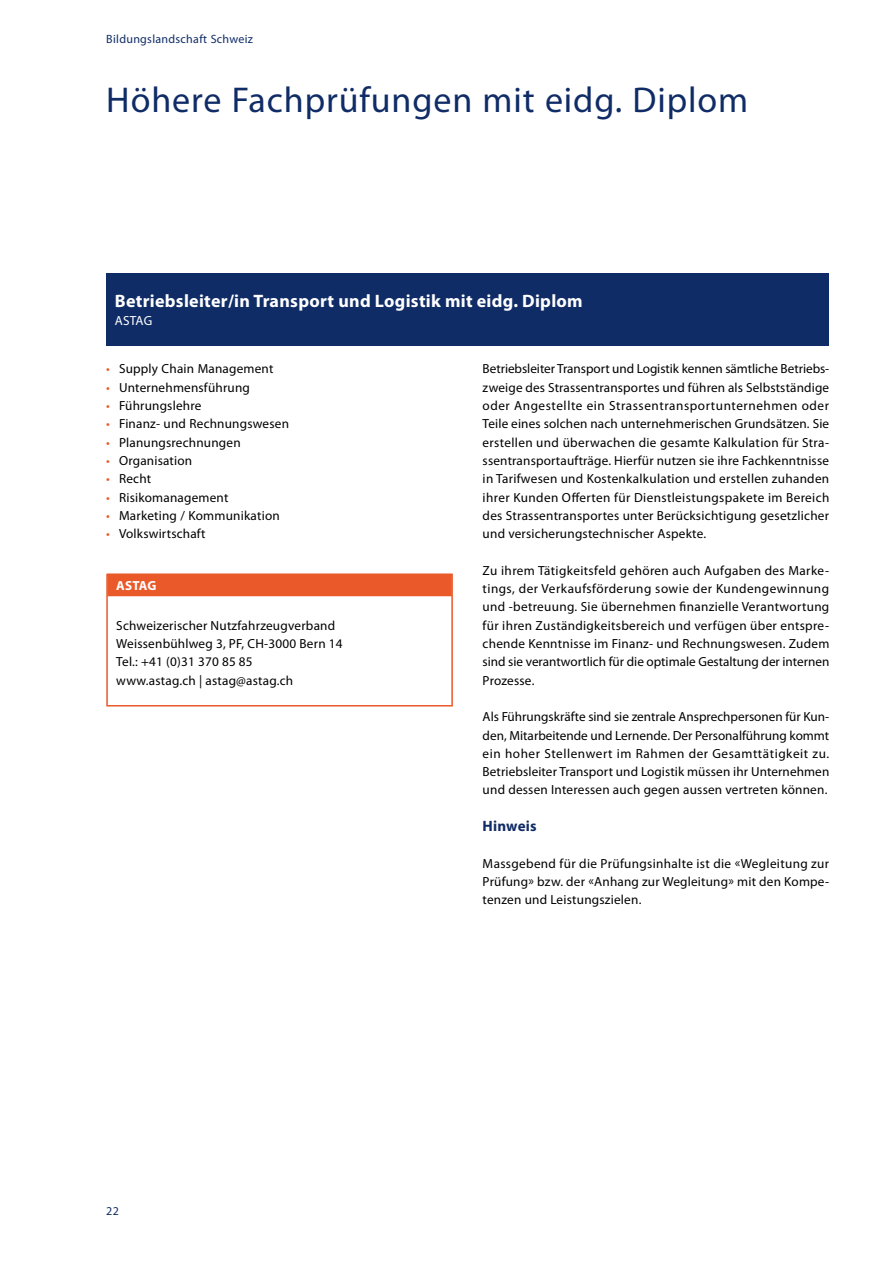
<style>
.page{position:relative;width:893px;height:1263px;background:#fff}
.page>*{position:absolute;margin:0;border:0;box-sizing:border-box;transform-origin:0 0}
.t1{font:36px "Myriad Pro";letter-spacing:.025em;color:#102c66}
.t2{font:700 18px "Myriad Pro";letter-spacing:.015em;color:#fff}
.t3{font:700 15px "Myriad Pro";letter-spacing:.015em;color:#102c66}
.t4{font:13.2px/18.3px "Myriad Pro";letter-spacing:.015em;color:#000;text-align:justify}
.t5{font:700 13.2px "Myriad Pro";letter-spacing:.005em;color:#fff}
.t6{font:13.2px "Myriad Pro";letter-spacing:.01em;color:#fff}
.t7{font:12px "Myriad Pro";letter-spacing:.025em;color:#102c66}
.s1{color:#ea5929}
</style>
<div class="page">
<div style="left:107px;top:574px;width:345px;height:22px;background:#ea5929"></div>
<div style="left:106px;top:574px;width:347px;height:132px;border:2px solid #ea5929"></div>
<div style="left:106px;top:273px;width:723px;height:72px;background:#102c66"></div>
<p class="t7" style="left:106px;top:32px;width:148px">Bildungslandschaft Schweiz</p>
<h1 class="t1" style="left:106px;top:78px;width:643px">Höhere Fachprüfungen mit eidg. Diplom</h1>
<h2 class="t2" style="left:115px;top:289px;width:469px">Betriebsleiter/in Transport und Logistik mit eidg. Diplom</h2>
<p class="t6" style="left:115px;top:312px;width:39px">ASTAG</p>
<p class="t4" style="left:106px;top:360px;width:169px"><span class="s1">•</span> Supply Chain Management</p>
<p class="t4" style="left:106px;top:378px;width:145px"><span class="s1">•</span> Unternehmensführung</p>
<p class="t4" style="left:106px;top:396px;width:97px"><span class="s1">•</span> Führungslehre</p>
<p class="t4" style="left:106px;top:415px;width:184px"><span class="s1">•</span> Finanz- und Rechnungswesen</p>
<p class="t4" style="left:106px;top:433px;width:136px"><span class="s1">•</span> Planungsrechnungen</p>
<p class="t4" style="left:106px;top:451px;width:87px"><span class="s1">•</span> Organisation</p>
<p class="t4" style="left:106px;top:469px;width:46px"><span class="s1">•</span> Recht</p>
<p class="t4" style="left:106px;top:488px;width:124px"><span class="s1">•</span> Risikomanagement</p>
<p class="t4" style="left:106px;top:506px;width:175px"><span class="s1">•</span> Marketing / Kommunikation</p>
<p class="t4" style="left:106px;top:524px;width:101px"><span class="s1">•</span> Volkswirtschaft</p>
<p class="t5" style="left:116px;top:577px;width:42px">ASTAG</p>
<p class="t4" style="left:116px;top:616px;width:228px;text-align:left">Schweizerischer Nutzfahrzeugverband Weissenbühlweg 3, PF, CH-3000 Bern 14<br>Tel.: +41 (0)31 370 85 85<br>www.astag.ch | astag@astag.ch</p>
<p class="t7" style="left:106px;top:1204px;width:14px">22</p>
<p class="t4" style="left:483px;top:360px;width:348px">Betriebsleiter Transport und Logistik kennen sämtliche Betriebs&shy;zweige des Strassentransportes und führen als Selbstständige oder Angestellte ein Strassentransportunternehmen oder Teile eines solchen nach unternehmerischen Grundsätzen. Sie erstellen und überwachen die gesamte Kalkulation für Stra&shy;ssentransportaufträge. Hierfür nutzen sie ihre Fachkenntnisse in Tarifwesen und Kostenkalkulation und erstellen zuhanden ihrer Kunden Offerten für Dienstleistungspakete im Bereich des Strassentransportes unter Berücksichtigung gesetzlicher und versicherungstechnischer Aspekte.</p>
<p class="t4" style="left:483px;top:561px;width:348px">Zu ihrem Tätigkeitsfeld gehören auch Aufgaben des Marke&shy;tings, der Verkaufsförderung sowie der Kundengewinnung und -betreuung. Sie übernehmen finanzielle Verantwortung für ihren Zuständigkeitsbereich und verfügen über entspre&shy;chende Kenntnisse im Finanz- und Rechnungswesen. Zudem sind sie verantwortlich für die optimale Gestaltung der internen Prozesse.</p>
<p class="t4" style="left:483px;top:707px;width:348px">Als Führungskräfte sind sie zentrale Ansprechpersonen für Kun&shy;den, Mitarbeitende und Lernende. Der Personalführung kommt ein hoher Stellenwert im Rahmen der Gesamttätigkeit zu.<br>Betriebsleiter Transport und Logistik müssen ihr Unternehmen und dessen Interessen auch gegen aussen vertreten können.</p>
<p class="t3" style="left:483px;top:816px;width:56px">Hinweis</p>
<p class="t4" style="left:483px;top:854px;width:348px">Massgebend für die Prüfungsinhalte ist die «Wegleitung zur Prüfung» bzw. der «Anhang zur Wegleitung» mit den Kompe&shy;tenzen und Leistungszielen.</p>
</div>
